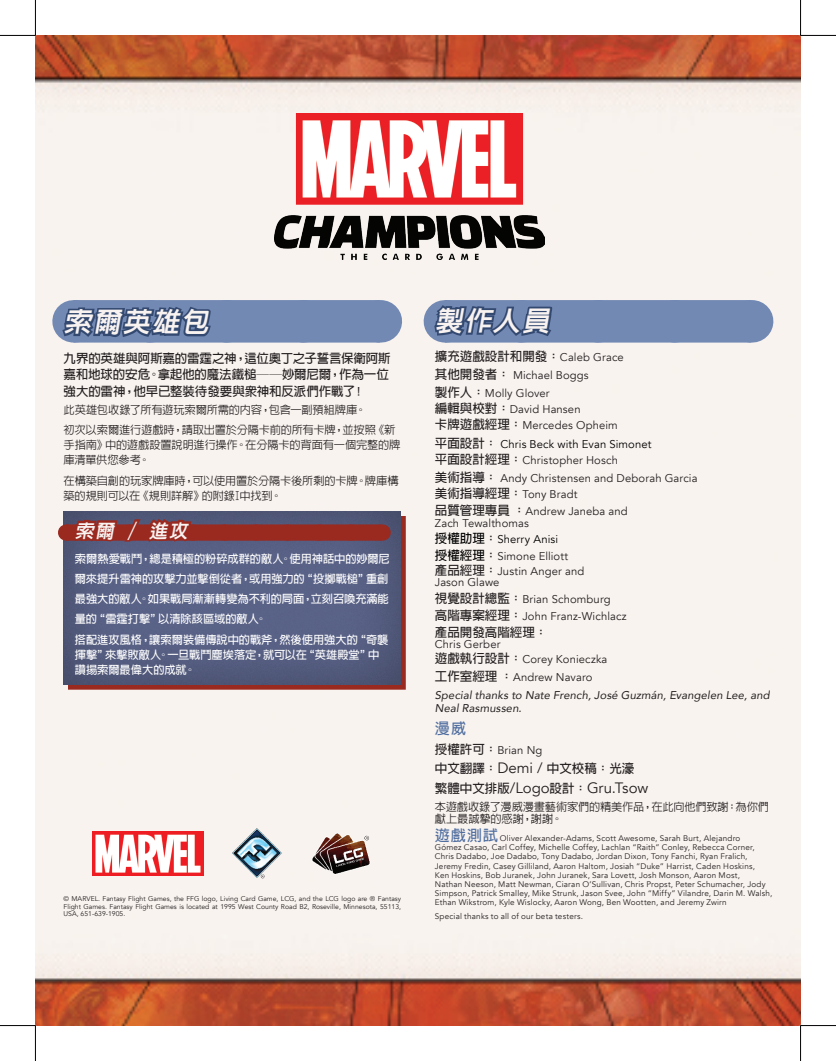
<style>
.page{position:relative;width:836px;height:1061px;background:#fff}
.page>*{position:absolute;margin:0;border:0;box-sizing:border-box;transform-origin:0 0}
.Heading_1__stacked{font:italic 800 27.5px "AR Hei B5";color:#f8f3f1}
.Heading_3__Thor{font:italic 800 18.75px "AR Hei B5";color:#f8f3f1}
.Body{font:15px "Avenir";color:#231f20}
.Heading_4{font:700 15px "AR Hei B5";color:#506ea0}
.Body-2{font:700 12.5px/16.2px "AR Hei B5";letter-spacing:-.005em;color:#231f20}
.Body-3{font:11.25px/12.5px "Avenir";letter-spacing:.01em;color:#231f20}
.Body-4{font:500 11.25px/15px "AR Hei B5";letter-spacing:-.02em;color:#231f20}
.Body-5{font:700 11.25px/20px "AR Hei B5";letter-spacing:-.005em;color:#fff;text-align:justify}
.Body-6{font:italic 11.25px/12.5px "Avenir";letter-spacing:.01em;color:#231f20}
.Body-7{font:11.25px "Avenir";letter-spacing:.01em;color:#000}
.Body-8{font:8.12px/9px "Avenir";letter-spacing:.025em;color:#231f20}
.Copyright_Info{font:6.88px/7.5px "Avenir";color:#231f20;text-align:justify}
.s1{font-family:"Avenir";font-weight:400;font-size:11.25px}
.s2{font-family:"AR Hei B5";font-weight:700;font-size:12.5px}
.s3{font-family:"AR Hei B5";font-weight:700;font-size:12.5px;color:#231f20}
.s4{font-family:"AR Hei B5";font-weight:700;font-size:12.5px;color:#000}
.s5{font-family:"Avenir";font-weight:400;font-size:15px}
.s6{font-family:"AR Hei B5";font-weight:700;font-size:15px;color:#506ea0}
.s7{font-size:8.5px}
</style>
<div class="page">
<img style="left:35px;top:35px;width:765px;height:990px">
<img style="left:231px;top:828px;width:52px;height:51px">
<img style="left:310px;top:831px;width:62px;height:44px">
<img style="left:93px;top:831px;width:110px;height:44px">
<div style="left:74px;top:300px;width:306px;height:43px;background:#7289b4"></div>
<hr style="left:380px;top:300px;width:1px;height:43px;background:#7289b4">
<svg style="left:60px;top:272px;width:282px;height:71px"></svg>
<div style="left:445px;top:300px;width:306px;height:43px;background:#7289b4"></div>
<hr style="left:751px;top:300px;width:1px;height:43px;background:#7289b4">
<svg style="left:430px;top:244px;width:283px;height:130px"></svg>
<div style="left:68px;top:516px;width:338px;height:173px;background:#9a2920"></div>
<div style="left:57px;top:507px;width:346px;height:179px;background:#fff;opacity:.45"></div>
<div style="left:66px;top:524px;width:316px;height:17px;background:#9a2920"></div>
<svg style="left:382px;top:524px;width:1px;height:17px"></svg>
<svg style="left:66px;top:465px;width:300px;height:115px"></svg>
<img style="left:274px;top:114px;width:271px;height:146px">
<hr style="left:0;top:35px;width:35px;height:1px;background:#000">
<hr style="left:800px;top:35px;width:36px;height:1px;background:#000">
<hr style="left:0;top:1025px;width:35px;height:1px;background:#000">
<hr style="left:800px;top:1025px;width:36px;height:1px;background:#000">
<hr style="left:35px;top:0;width:1px;height:35px;background:#000">
<hr style="left:35px;top:1025px;width:1px;height:36px;background:#000">
<hr style="left:800px;top:0;width:1px;height:35px;background:#000">
<hr style="left:800px;top:1025px;width:1px;height:36px;background:#000">
<p class="Heading_1__stacked" style="left:64px;top:308px;width:151px">索爾英雄包</p>
<p class="Body-2" style="left:64px;top:350px;width:329px">九界的英雄與阿斯嘉的雷霆之神，這位奧丁之子誓言保衛阿斯嘉和地球的安危。拿起他的魔法鐵槌──妙爾尼爾，作為一位強大的雷神，他早已整裝待發要與眾神和反派們作戰了！</p>
<p class="Body-4" style="left:64px;top:402px;width:304px">此英雄包收錄了所有遊玩索爾所需的內容，包含一副預組牌庫。</p>
<p class="Body-4" style="left:64px;top:422px;width:338px">初次以索爾進行遊戲時，請取出置於分隔卡前的所有卡牌，並按照《新手指南》中的遊戲設置說明進行操作。在分隔卡的背面有一個完整的牌庫清單供您參考。</p>
<p class="Body-4" style="left:64px;top:473px;width:336px">在構築自創的玩家牌庫時，可以使用置於分隔卡後所剩的卡牌。牌庫構築的規則可以在《規則詳解》的附錄I中找到。</p>
<p class="Heading_3__Thor" style="left:75px;top:521px;width:118px">索爾 / 進攻</p>
<p class="Body-5" style="left:75px;top:549px;width:316px">索爾熱愛戰鬥，總是積極的粉碎成群的敵人。使用神話中的妙爾尼爾來提升雷神的攻擊力並擊倒從者，或用強力的“投擲戰槌”重創最強大的敵人。如果戰局漸漸轉變為不利的局面，立刻召喚充滿能量的“雷霆打擊”以清除該區域的敵人。</p>
<p class="Body-5" style="left:75px;top:632px;width:315px;line-height:15px;text-align:left">搭配進攻風格，讓索爾裝備傳說中的戰斧，然後使用強大的“奇襲揮擊”來擊敗敵人。一旦戰鬥塵埃落定，就可以在“英雄殿堂”中讚揚索爾最偉大的成就。</p>
<p class="Copyright_Info" style="left:64px;top:895px;width:339px">© MARVEL. Fantasy Flight Games, the FFG logo, Living Card Game, LCG, and the LCG logo are ® Fantasy Flight Games. Fantasy Flight Games is located at 1995 West County Road B2, Roseville, Minnesota, 55113, USA, 651-639-1905.</p>
<p class="Heading_1__stacked" style="left:435px;top:307px;width:121px">製作人員</p>
<p class="Body-2" style="left:435px;top:348px;width:190px">擴充遊戲設計和開發：<span class="s1">Caleb Grace</span></p>
<p class="Body-3" style="left:435px;top:369px;width:155px"><span class="s2">其他開發者：</span> Michael Boggs</p>
<p class="Body-3" style="left:435px;top:387px;width:116px"><span class="s2">製作人：</span>Molly Glover</p>
<p class="Body-3" style="left:435px;top:403px;width:147px"><span class="s2">編輯與校對：</span>David Hansen</p>
<p class="Body-3" style="left:435px;top:419px;width:185px"><span class="s2">卡牌遊戲經理：</span>Mercedes Opheim</p>
<p class="Body-7" style="left:435px;top:437px;width:218px"><span class="s3">平面設計：</span> Chris Beck with Evan Simonet</p>
<p class="Body-3" style="left:435px;top:454px;width:185px"><span class="s2">平面設計經理：</span>Christopher Hosch</p>
<p class="Body-3" style="left:435px;top:472px;width:264px"><span class="s2">美術指導：</span> Andy Christensen and Deborah Garcia</p>
<p class="Body-3" style="left:435px;top:488px;width:144px"><span class="s2">美術指導經理：</span>Tony Bradt</p>
<p class="Body-3" style="left:435px;top:505px;width:194px"><span class="s2">品質管理專員：</span>Andrew Janeba and<br>Zach Tewalthomas</p>
<p class="Body-7" style="left:435px;top:533px;width:125px"><span class="s2">授權助理</span><span class="s3">：</span>Sherry Anisi</p>
<p class="Body-3" style="left:435px;top:550px;width:135px"><span class="s4">授權經理</span><span class="s2">：</span>Simone Elliott</p>
<p class="Body-3" style="left:435px;top:566px;width:151px;line-height:11.2px"><span class="s2">產品經理：</span>Justin Anger and<br>Jason Glawe</p>
<p class="Body-3" style="left:435px;top:593px;width:177px"><span class="s2">視覺設計總監：</span>Brian Schomburg</p>
<p class="Body-3" style="left:435px;top:610px;width:193px"><span class="s2">高階專案經理：</span>John Franz-Wichlacz</p>
<p class="Body-2" style="left:435px;top:624px;width:114px">產品開發高階經理：</p>
<p class="Body-3" style="left:435px;top:638px;width:67px">Chris Gerber</p>
<p class="Body-3" style="left:435px;top:653px;width:174px"><span class="s2">遊戲執行設計：</span>Corey Konieczka</p>
<p class="Body-3" style="left:435px;top:671px;width:159px"><span class="s2">工作室經理：</span>Andrew Navaro</p>
<p class="Body-6" style="left:435px;top:689px;width:336px">Special thanks to Nate French, José Guzmán, Evangelen Lee, and<br>Neal Rasmussen.</p>
<p class="Heading_4" style="left:435px;top:721px;width:33px">漫威</p>
<p class="Body-3" style="left:435px;top:744px;width:109px"><span class="s2">授權許可：</span>Brian Ng</p>
<p class="Body-2" style="left:435px;top:760px;width:201px">中文翻譯：<span class="s5">Demi /</span> 中文校稿：光濠</p>
<p class="Body" style="left:435px;top:778px;width:215px"><span class="s2">繁體中文排版</span>/Logo<span class="s2">設計：</span>Gru.Tsow</p>
<p class="Body-4" style="left:435px;top:800px;width:335px;line-height:12.5px">本遊戲收錄了漫威漫畫藝術家們的精美作品，在此向他們致謝：為你們獻上最誠摯的感謝，謝謝。</p>
<p class="Body-8" style="left:435px;top:834px;width:339px"><span class="s6">遊戲測試</span> Oliver Alexander-Adams, Scott Awesome, Sarah Burt, Alejandro<br>Gómez Casao, Carl Coffey, Michelle Coffey, Lachlan “Raith” Conley, Rebecca Corner, Chris Dadabo, Joe Dadabo, Tony Dadabo, Jordan Dixon, Tony Fanchi, Ryan Fralich, Jeremy Fredin, Casey Gilliland, Aaron Haltom, Josiah “Duke” Harrist, Caden Hoskins,<br>Ken Hoskins, Bob Juranek, John Juranek, Sara Lovett, Josh Monson, Aaron Most,<br>Nathan Neeson, Matt Newman, Ciaran O’Sullivan, Chris Propst, Peter Schumacher, Jody Simpson, Patrick Smalley, Mike Strunk, Jason Svee, John “Miffy” Vilandre, Darin M. Walsh, Ethan Wikstrom, Kyle Wislocky, Aaron Wong, Ben Wootten, and Jeremy Zwirn</p>
<p class="Body-8" style="left:435px;top:912px;width:150px">Special thanks to all of our beta testers<span class="s7">.</span></p>
</div>
